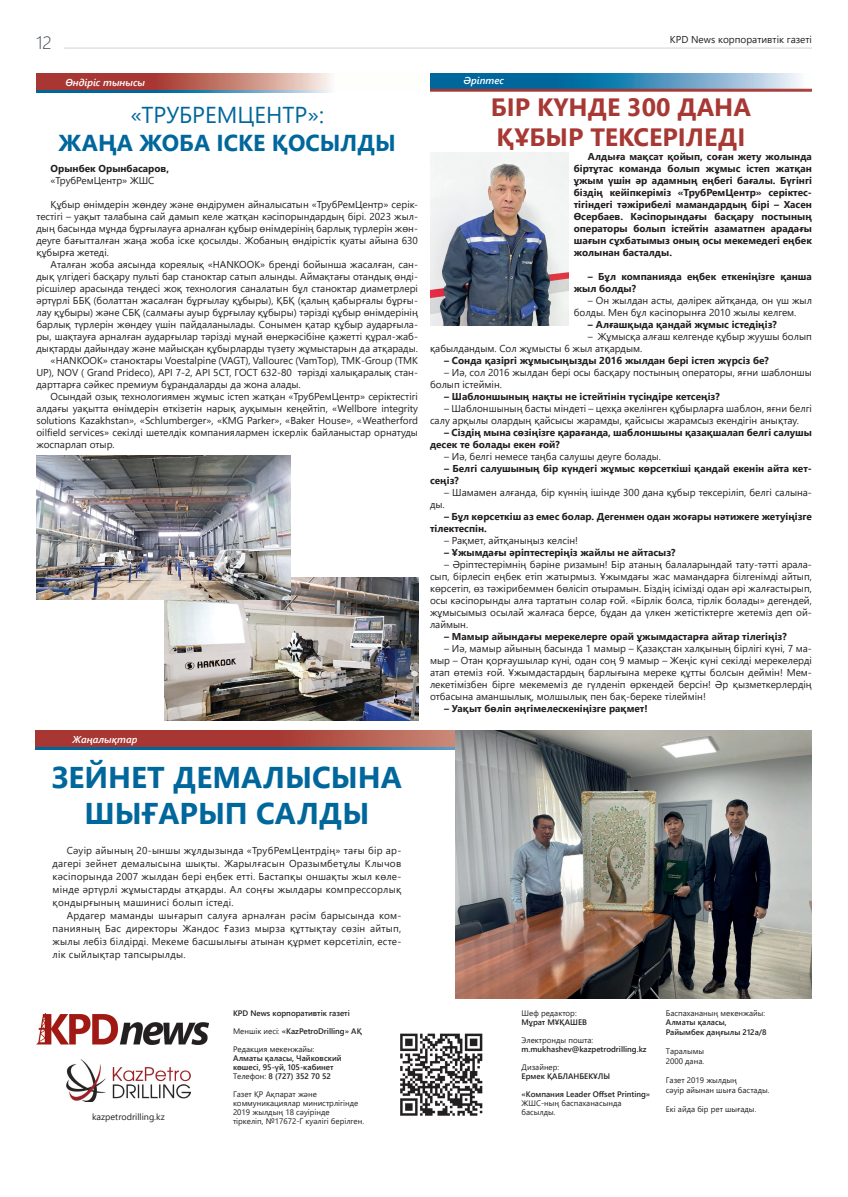
<style>
.page{position:relative;width:848px;height:1197px;background:#fff}
.page>*{position:absolute;margin:0;border:0;box-sizing:border-box;transform-origin:0 0}
.t1{font:700 30px/36px "Segoe UI";color:#00679c;text-align:center}
.t2{font:700 25px/30px "Segoe UI";color:#a83833}
.t3{font:700 23px "Segoe UI";color:#00679c}
.t4{font:23px "Segoe UI";color:#00679c}
.t5{font:300 18px "Segoe UI";color:#3d444e}
.t6{font:10px/12px "Segoe UI";color:#231f20;text-align:justify}
.t7{font:700 10px/12px "Segoe UI";color:#231f20}
.t8{font:italic 600 10px "Segoe UI";color:#fff}
.t9{font:9px "Segoe UI";color:#231f20}
.t10{font:8px/9px "Segoe UI";color:#231f20}
.t11{font:600 8px/9px "Segoe UI";color:#231f20}
.s1{font-weight:400}
</style>
<div class="page">
<img style="left:37px;top:1013px;width:171px;height:30px">
<img style="left:67px;top:1059px;width:123px;height:42px">
<hr style="left:64px;top:48px;width:748px;height:1px;background:#d1d2d4">
<img style="left:400px;top:1033px;width:83px;height:83px">
<svg style="left:36px;top:730px;width:419px;height:17px;background:#ae4941"></svg>
<svg style="left:36px;top:747px;width:419px;height:2px"></svg>
<img style="left:164px;top:577px;width:255px;height:143px">
<img style="left:36px;top:456px;width:255px;height:143px">
<svg style="left:430px;top:74px;width:382px;height:15px;background:#4990b8"></svg>
<hr style="left:430px;top:89px;width:382px;height:1px;background:#a83833">
<hr style="left:430px;top:91px;width:382px;height:1px;background:#a83833">
<hr style="left:430px;top:90px;width:382px;height:1px;background:#a83833">
<img style="left:430px;top:152px;width:138px;height:173px">
<svg style="left:36px;top:74px;width:296px;height:16px;background:#be6c63"></svg>
<svg style="left:36px;top:90px;width:296px;height:2px"></svg>
<img style="left:455px;top:730px;width:357px;height:268px">
<h3 class="t5" style="left:36px;top:26px;width:17px">12</h3>
<p class="t6" style="left:670px;top:33px;width:143px">KPD News корпоративтік газеті</p>
<p class="t8" style="left:65px;top:73px;width:81px">Өндіріс тынысы</p>
<h3 class="t4" style="left:130px;top:93px;width:195px">«ТРУБРЕМЦЕНТР»:</h3>
<h3 class="t3" style="left:59px;top:121px;width:339px">ЖАҢА ЖОБА ІСКЕ ҚОСЫЛДЫ</h3>
<p class="t7" style="left:51px;top:162px;width:120px">Орынбек Орынбасаров,</p>
<p class="t6" style="left:51px;top:174px;width:105px">«ТрубРемЦентр» ЖШС</p>
<p class="t6" style="left:36px;top:198px;width:383px;text-indent:14px">Құбыр өнімдерін жөндеу және өндірумен айналысатын «ТрубРемЦентр» серік&shy;тестігі – уақыт талабына сай дамып келе жатқан кәсіпорындардың бірі. 2023 жыл&shy;дың басында мұнда бұрғылауға арналған құбыр өнімдерінің барлық түрлерін жөн&shy;деуге бағытталған жаңа жоба іске қосылды. Жобаның өндірістік қуаты айына 630 құбырға жетеді.</p>
<p class="t6" style="left:51px;top:258px;width:369px">Аталған жоба аясында кореялық «HANKOOK» бренді бойынша жасалған, сан-</p>
<p class="t6" style="left:36px;top:270px;width:383px">дық үлгідегі басқару пульті бар станоктар сатып алынды. Аймақтағы отандық өнді-</p>
<p class="t6" style="left:36px;top:282px;width:383px">рісшілер арасында теңдесі жоқ технология саналатын бұл станоктар диаметрлері</p>
<p class="t6" style="left:36px;top:294px;width:383px">әртүрлі ББҚ (болаттан жасалған бұрғылау құбыры), ҚБҚ (қалың қабырғалы бұрғы-</p>
<p class="t6" style="left:36px;top:306px;width:383px">лау құбыры) және СБҚ (салмағы ауыр бұрғылау құбыры) тәрізді құбыр өнімдерінің</p>
<p class="t6" style="left:36px;top:318px;width:383px">барлық түрлерін жөндеу үшін пайдаланылады. Сонымен қатар құбыр аударғыла-</p>
<p class="t6" style="left:36px;top:330px;width:383px">ры, шақтауға арналған аударғылар тәрізді мұнай өнеркәсібіне қажетті құрал-жаб-</p>
<p class="t6" style="left:36px;top:342px;width:383px">дықтарды дайындау және майысқан құбырларды түзету жұмыстарын да атқарады.</p>
<p class="t6" style="left:51px;top:354px;width:369px">«HANKOOK» станоктары Voestalpine (VAGT), Vallourec (VamTop), TMK-Group (TMK</p>
<p class="t6" style="left:36px;top:366px;width:383px">UP), NOV ( Grand Prideco), API 7-2, API 5CT, ГОСТ 632-80 тәрізді халықаралық стан-</p>
<p class="t6" style="left:36px;top:378px;width:266px">дарттарға сәйкес премиум бұрандаларды да жона алады.</p>
<p class="t6" style="left:51px;top:390px;width:369px">Осындай озық технологиямен жұмыс істеп жатқан «ТрубРемЦентр» серіктестігі</p>
<p class="t6" style="left:36px;top:402px;width:383px">алдағы уақытта өнімдерін өткізетін нарық ауқымын кеңейтіп, «Wellbore integrity</p>
<p class="t6" style="left:36px;top:414px;width:383px">solutions Kazakhstan», «Schlumberger», «KMG Parker», «Baker House», «Weatherford</p>
<p class="t6" style="left:36px;top:426px;width:383px">oilfield services» секілді шетелдік компаниялармен іскерлік байланыстар орнатуды</p>
<p class="t6" style="left:36px;top:438px;width:80px">жоспарлап отыр.</p>
<p class="t8" style="left:72px;top:729px;width:66px">Жаңалықтар</p>
<h1 class="t1" style="left:52px;top:756px;width:351px">ЗЕЙНЕТ ДЕМАЛЫСЫНА<br>ШЫҒАРЫП САЛДЫ</h1>
<p class="t6" style="left:53px;top:842px;width:350px;line-height:13px;text-indent:14px">Сәуір айының 20-ыншы жұлдызында «ТрубРемЦентрдің» тағы бір ар&shy;дагері зейнет демалысына шықты. Жарылғасын Оразымбетұлы Клычов кәсіпорында 2007 жылдан бері еңбек етті. Бастапқы оншақты жыл көле&shy;мінде әртүрлі жұмыстарды атқарды. Ал соңғы жылдары компрессорлық қондырғының машинисі болып істеді.</p>
<p class="t6" style="left:53px;top:907px;width:350px;line-height:13px;text-indent:14px">Ардагер маманды шығарып салуға арналған рәсім барысында ком&shy;панияның Бас директоры Жандос Ғазиз мырза құттықтау сөзін айтып, жылы лебіз білдірді. Мекеме басшылығы атынан құрмет көрсетіліп, есте&shy;лік сыйлықтар тапсырылды.</p>
<p class="t8" style="left:463px;top:71px;width:42px">Әріптес</p>
<h2 class="t2" style="left:491px;top:90px;width:262px">БІР КҮНДЕ 300 ДАНА<br>ҚҰБЫР ТЕКСЕРІЛЕДІ</h2>
<p class="t7" style="left:573px;top:149px;width:240px;text-align:justify;text-indent:14px">Алдыға мақсат қойып, соған жету жолында біртұтас команда болып жұмыс істеп жатқан ұжым үшін әр адамның еңбегі бағалы. Бүгінгі біздің кейіпкеріміз «ТрубРемЦентр» серіктес&shy;тігіндегі тәжірибелі мамандардың бірі – Хасен Өсербаев. Кәсіпорындағы басқару постының операторы болып істейтін азаматпен арадағы шағын сұхбатымыз оның осы мекемедегі еңбек жолынан басталды.</p>
<p class="t7" style="left:573px;top:269px;width:240px;text-indent:14px">– Бұл компанияда еңбек еткеніңізге қанша жыл болды?</p>
<p class="t6" style="left:573px;top:293px;width:240px;text-indent:14px">– Он жылдан асты, дәлірек айтқанда, он үш жыл болды. Мен бұл кәсіпорынға 2010 жылы келгем.</p>
<p class="t7" style="left:588px;top:317px;width:190px">– Алғашқыда қандай жұмыс істедіңіз?</p>
<p class="t6" style="left:430px;top:329px;width:383px;text-indent:158px">– Жұмысқа алғаш келгенде құбыр жуушы болып қабылдандым. Сол жұмысты 6 жыл атқардым.</p>
<p class="t7" style="left:444px;top:353px;width:326px">– Сонда қазіргі жұмысыңызды 2016 жылдан бері істеп жүрсіз бе?</p>
<p class="t6" style="left:430px;top:365px;width:383px;text-indent:14px">– Иә, сол 2016 жылдан бері осы басқару постының операторы, яғни шаблоншы болып істеймін.</p>
<p class="t7" style="left:444px;top:389px;width:277px">– Шаблоншының нақты не істейтінін түсіндіре кетсеңіз?</p>
<p class="t6" style="left:430px;top:401px;width:383px;text-indent:14px">– Шаблоншының басты міндеті – цехқа әкелінген құбырларға шаблон, яғни белгі салу арқылы олардың қайсысы жарамды, қайсысы жарамсыз екендігін анықтау.</p>
<p class="t7" style="left:430px;top:425px;width:383px;text-indent:14px">– Сіздің мына сөзіңізге қарағанда, шаблоншыны қазақшалап белгі салушы десек те болады екен ғой?</p>
<p class="t6" style="left:444px;top:449px;width:218px">– Иә, белгі немесе таңба салушы деуге болады.</p>
<p class="t7" style="left:430px;top:461px;width:383px;text-indent:14px">– Белгі салушының бір күндегі жұмыс көрсеткіші қандай екенін айта кет&shy;сеңіз?</p>
<p class="t6" style="left:430px;top:485px;width:383px;text-indent:14px">– Шамамен алғанда, бір күннің ішінде 300 дана құбыр тексеріліп, белгі салына&shy;ды.</p>
<p class="t7" style="left:430px;top:509px;width:383px;text-indent:14px">– Бұл көрсеткіш аз емес болар. Дегенмен одан жоғары нәтижеге жетуіңізге тілектеспін.</p>
<p class="t6" style="left:444px;top:533px;width:135px">– Рақмет, айтқаныңыз келсін!</p>
<p class="t7" style="left:444px;top:545px;width:233px">– Ұжымдағы әріптестеріңіз жайлы не айтасыз?</p>
<p class="t6" style="left:430px;top:557px;width:383px;text-indent:14px">– Әріптестерімнің бәріне ризамын! Бір атаның балаларындай тату-тәтті арала&shy;сып, бірлесіп еңбек етіп жатырмыз. Ұжымдағы жас мамандарға білгенімді айтып, көрсетіп, өз тәжірибеммен бөлісіп отырамын. Біздің ісімізді одан әрі жалғастырып, осы кәсіпорынды алға тартатын солар ғой. «Бірлік болса, тірлік болады» дегендей, жұмысымыз осылай жалғаса берсе, бұдан да үлкен жетістіктерге жетеміз деп ой&shy;лаймын.</p>
<p class="t7" style="left:444px;top:629px;width:344px">– Мамыр айындағы мерекелерге орай ұжымдастарға айтар тілегіңіз?</p>
<p class="t6" style="left:430px;top:641px;width:383px;text-indent:14px">– Иә, мамыр айының басында 1 мамыр – Қазақстан халқының бірлігі күні, 7 ма&shy;мыр – Отан қорғаушылар күні, одан соң 9 мамыр – Жеңіс күні секілді мерекелерді атап өтеміз ғой. Ұжымдастардың барлығына мереке құтты болсын деймін! Мем&shy;лекетімізбен бірге мекемеміз де гүлденіп өркендей берсін! Әр қызметкерлердің отбасына аманшылық, молшылық пен бақ-береке тілеймін!</p>
<p class="t7" style="left:444px;top:701px;width:205px">– Уақыт бөліп әңгімелескеніңізге рақмет!</p>
<p class="t9" style="left:92px;top:1108px;width:74px">kazpetrodrilling.kz</p>
<p class="t11" style="left:233px;top:1008px;width:118px">KPD News корпоративтік газеті</p>
<p class="t11" style="left:233px;top:1026px;width:130px"><span class="s1">Меншік иесі:</span> «KazPetroDrilling» АҚ</p>
<p class="t10" style="left:233px;top:1044px;width:83px">Редакция мекенжайы:</p>
<p class="t11" style="left:233px;top:1053px;width:110px">Алматы қаласы, Чайковский көшесі, 95-үй, 105-кабинет<br><span class="s1">Телефон:</span> 8 (727) 352 70 52</p>
<p class="t10" style="left:233px;top:1089px;width:133px">Газет ҚР Ақпарат және коммуникациялар министрлігінде<br>2019 жылдың 18 сәуірінде<br>тіркеліп, №17672-Г куәлігі берілген.</p>
<p class="t10" style="left:521px;top:1008px;width:57px">Шеф редактор:</p>
<p class="t11" style="left:521px;top:1017px;width:67px">Мұрат МҰҚАШЕВ</p>
<p class="t10" style="left:521px;top:1035px;width:73px">Электронды пошта:</p>
<p class="t11" style="left:521px;top:1044px;width:127px">m.mukhashev@kazpetrodrilling.kz</p>
<p class="t10" style="left:521px;top:1062px;width:39px">Дизайнер:</p>
<p class="t11" style="left:521px;top:1071px;width:90px">Ермек ҚАБЛАНБЕКҰЛЫ</p>
<p class="t11" style="left:521px;top:1089px;width:130px">«Компания Leader Offset Printing»</p>
<p class="t10" style="left:521px;top:1098px;width:101px">ЖШС-ның баспаханасында басылды.</p>
<p class="t10" style="left:665px;top:1008px;width:101px">Баспахананың мекенжайы:</p>
<p class="t11" style="left:665px;top:1016px;width:102px;line-height:9.6px">Алматы қаласы,<br>Райымбек даңғылы 212а/8</p>
<p class="t10" style="left:665px;top:1045px;width:40px;line-height:9.6px">Таралымы<br>2000 дана.</p>
<p class="t10" style="left:665px;top:1074px;width:105px;line-height:9.6px">Газет 2019 жылдың<br>сәуір айынан шыға бастады.</p>
<p class="t10" style="left:665px;top:1103px;width:92px">Екі айда бір рет шығады.</p>
</div>
